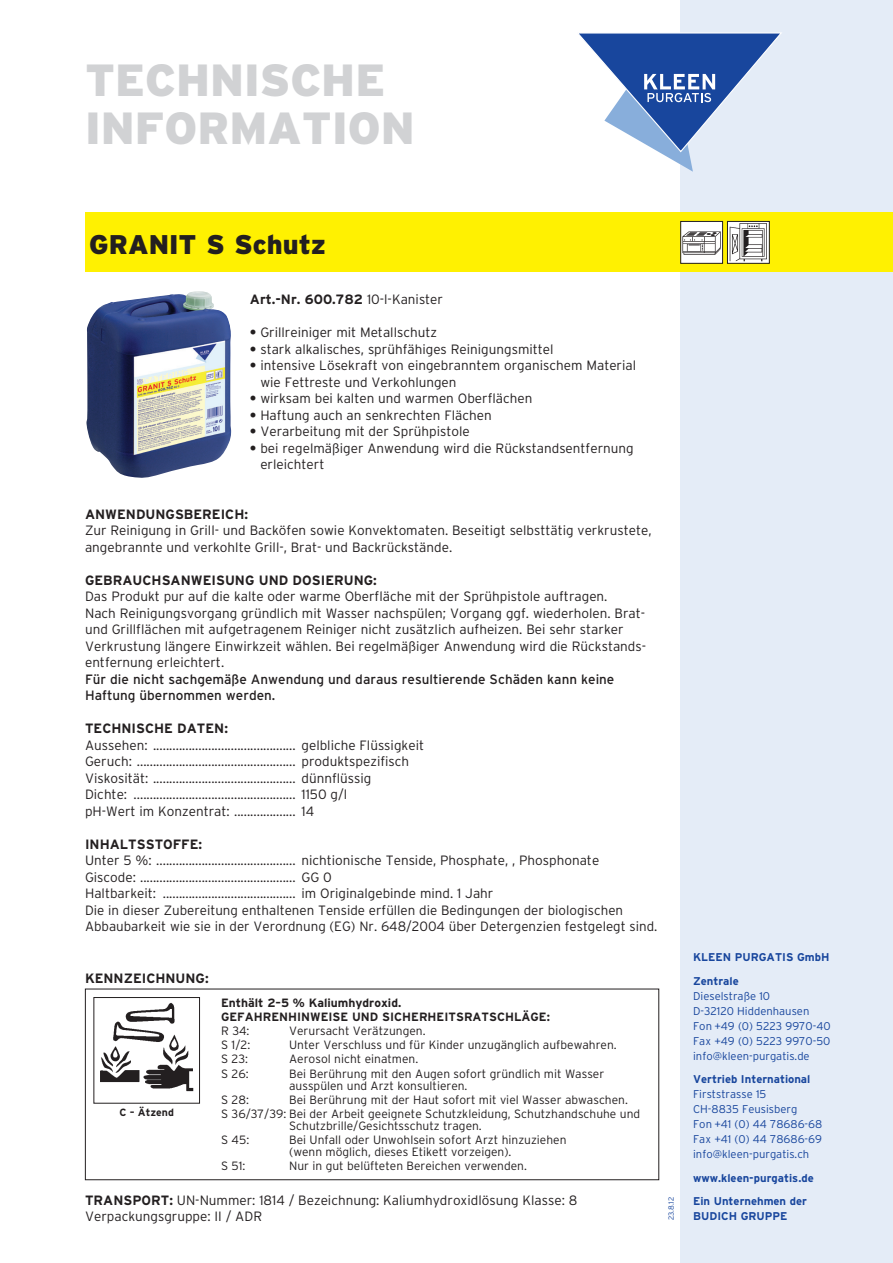
<style>
.page{position:relative;width:893px;height:1263px;background:#fff}
.page>*{position:absolute;margin:0;border:0;box-sizing:border-box;transform-origin:0 0}
.Technische_Informati{font:900 45px "Interstate";color:#d1d2d4}
.Produktname{font:900 27px "Interstate";color:#231f20}
.Grundschrift{font:300 13.5px/16.5px "Interstate";color:#231f20}
.Subhead_Bold_Versal{font:700 13.5px "Interstate";color:#231f20}
.Grundschrift-2{font:13.5px/16.5px "Interstate";color:#231f20}
.Grundschrift-3{font:700 13.5px "Interstate";color:#231f20}
.Gefahrenfeld{font:300 12px/12px "Interstate";color:#231f20}
.Gefahrenfeld_Bold_Ve{font:700 12px "Interstate";color:#231f20}
.Gefahrenfeld-2{font:700 12px "Interstate";color:#231f20}
.t1{font:300 11.25px/15px "Interstate";color:#18469d}
.t2{font:700 11.25px/15px "Interstate";color:#18469d}
.Gefahrenfeld_Logo{font:700 10.5px "Interstate";color:#231f20}
.t3{font:300 7.5px "Interstate";color:#18469d}
.s1{font-weight:300}
.s2{font-weight:700}
</style>
<div class="page">
<div style="left:680px;top:0;width:213px;height:1263px;background:#e4ecf7"></div>
<svg style="left:579px;top:32px;width:203px;height:140px"></svg>
<div style="left:85px;top:213px;width:808px;height:59px;background:#fff101"></div>
<img style="left:682px;top:223px;width:39px;height:39px">
<div style="left:680px;top:221px;width:43px;height:43px;border:1px solid #231f20"></div>
<img style="left:729px;top:223px;width:39px;height:39px">
<div style="left:727px;top:221px;width:43px;height:43px;border:1px solid #231f20"></div>
<div style="left:85px;top:989px;width:574px;height:191px;border:1px solid #231f20"></div>
<img style="left:100px;top:1002px;width:94px;height:90px">
<div style="left:94px;top:997px;width:106px;height:106px;border:1px solid #231f20"></div>
<img style="left:86px;top:291px;width:145px;height:187px">
<p class="Technische_Informati" style="left:85px;top:55px;width:302px">TECHNISCHE</p>
<p class="Technische_Informati" style="left:85px;top:103px;width:331px">INFORMATION</p>
<p class="Produktname" style="left:89px;top:229px;width:238px">GRANIT S Schutz</p>
<p class="Grundschrift-3" style="left:250px;top:292px;width:195px">Art.-Nr. 600.782 <span class="s1">10-l-Kanister</span></p>
<p class="Grundschrift" style="left:250px;top:324px;width:189px"><span class="s2">•</span> Grillreiniger mit Metallschutz</p>
<p class="Grundschrift" style="left:250px;top:341px;width:305px"><span class="s2">•</span> stark alkalisches, sprühfähiges Reinigungsmittel</p>
<p class="Grundschrift" style="left:260px;top:357px;width:377px;text-indent:-10px"><span class="s2">•</span> intensive Lösekraft von eingebranntem organischem Material wie Fettreste und Verkohlungen</p>
<p class="Grundschrift" style="left:250px;top:390px;width:284px"><span class="s2">•</span> wirksam bei kalten und warmen Oberflächen</p>
<p class="Grundschrift" style="left:250px;top:407px;width:243px"><span class="s2">•</span> Haftung auch an senkrechten Flächen</p>
<p class="Grundschrift" style="left:250px;top:423px;width:221px"><span class="s2">•</span> Verarbeitung mit der Sprühpistole</p>
<p class="Grundschrift" style="left:260px;top:440px;width:375px;text-indent:-10px"><span class="s2">•</span> bei regelmäßiger Anwendung wird die Rückstandsentfernung erleichtert</p>
<p class="Subhead_Bold_Versal" style="left:85px;top:506px;width:165px">ANWENDUNGSBEREICH:</p>
<p class="Grundschrift" style="left:85px;top:522px;width:568px">Zur Reinigung in Grill- und Backöfen sowie Konvektomaten. Beseitigt selbsttätig verkrustete, angebrannte und verkohlte Grill-, Brat- und Backrückstände.</p>
<p class="Subhead_Bold_Versal" style="left:85px;top:572px;width:293px">GEBRAUCHSANWEISUNG UND DOSIERUNG:</p>
<p class="Grundschrift" style="left:85px;top:588px;width:563px">Das Produkt pur auf die kalte oder warme Oberfläche mit der Sprühpistole auftragen.<br>Nach Reinigungsvorgang gründlich mit Wasser nachspülen; Vorgang ggf. wiederholen. Brat&shy;und Grillflächen mit aufgetragenem Reiniger nicht zusätzlich aufheizen. Bei sehr starker Verkrustung längere Einwirkzeit wählen. Bei regelmäßiger Anwendung wird die Rückstands&shy;entfernung erleichtert.</p>
<p class="Grundschrift-2" style="left:85px;top:671px;width:531px">Für die nicht sachgemäße Anwendung und daraus resultierende Schäden kann keine<br>Haftung übernommen werden.</p>
<p class="Subhead_Bold_Versal" style="left:85px;top:721px;width:144px">TECHNISCHE DATEN:</p>
<p class="Grundschrift" style="left:85px;top:737px;width:340px">Aussehen: ............................................ gelbliche Flüssigkeit</p>
<p class="Grundschrift" style="left:85px;top:753px;width:326px">Geruch: ................................................. produktspezifisch</p>
<p class="Grundschrift" style="left:85px;top:770px;width:288px">Viskosität: ............................................ dünnflüssig</p>
<p class="Grundschrift" style="left:85px;top:786px;width:264px">Dichte: .................................................. 1150 g/l</p>
<p class="Grundschrift" style="left:85px;top:803px;width:231px">pH-Wert im Konzentrat: ................... 14</p>
<p class="Subhead_Bold_Versal" style="left:85px;top:836px;width:119px">INHALTSSTOFFE:</p>
<p class="Grundschrift" style="left:85px;top:852px;width:516px">Unter 5 %: ........................................... nichtionische Tenside, Phosphate, , Phosphonate</p>
<p class="Grundschrift" style="left:85px;top:869px;width:248px">Giscode: ................................................ GG 0</p>
<p class="Grundschrift" style="left:85px;top:885px;width:410px">Haltbarkeit: ......................................... im Originalgebinde mind. 1 Jahr</p>
<p class="Grundschrift" style="left:85px;top:902px;width:574px">Die in dieser Zubereitung enthaltenen Tenside erfüllen die Bedingungen der biologischen<br>Abbaubarkeit wie sie in der Verordnung (EG) Nr. 648/2004 über Detergenzien festgelegt sind.</p>
<p class="Subhead_Bold_Versal" style="left:85px;top:970px;width:125px">KENNZEICHNUNG:</p>
<p class="Gefahrenfeld-2" style="left:221px;top:996px;width:182px">Enthält 2–5 % Kaliumhydroxid.</p>
<p class="Gefahrenfeld_Bold_Ve" style="left:221px;top:1010px;width:330px">GEFAHRENHINWEISE UND SICHERHEITSRATSCHLÄGE:</p>
<p class="Gefahrenfeld" style="left:221px;top:1025px;width:30px">R 34:</p>
<p class="Gefahrenfeld" style="left:289px;top:1025px;width:138px">Verursacht Verätzungen.</p>
<p class="Gefahrenfeld" style="left:221px;top:1039px;width:31px">S 1/2:</p>
<p class="Gefahrenfeld" style="left:289px;top:1039px;width:329px">Unter Verschluss und für Kinder unzugänglich aufbewahren.</p>
<p class="Gefahrenfeld" style="left:221px;top:1053px;width:28px">S 23:</p>
<p class="Gefahrenfeld" style="left:289px;top:1053px;width:131px">Aerosol nicht einatmen.</p>
<p class="Gefahrenfeld" style="left:221px;top:1067px;width:29px">S 26:</p>
<p class="Gefahrenfeld" style="left:289px;top:1067px;width:317px">Bei Berührung mit den Augen sofort gründlich mit Wasser ausspülen und Arzt konsultieren.</p>
<p class="Gefahrenfeld" style="left:221px;top:1093px;width:29px">S 28:</p>
<p class="Gefahrenfeld" style="left:289px;top:1093px;width:340px">Bei Berührung mit der Haut sofort mit viel Wasser abwaschen.</p>
<p class="Gefahrenfeld" style="left:289px;top:1107px;width:353px;text-indent:-68px">S 36/37/39: Bei der Arbeit geeignete Schutzkleidung, Schutzhandschuhe und<br>Schutzbrille/Gesichtsschutz tragen.</p>
<p class="Gefahrenfeld" style="left:221px;top:1133px;width:30px">S 45:</p>
<p class="Gefahrenfeld" style="left:289px;top:1133px;width:279px">Bei Unfall oder Unwohlsein sofort Arzt hinzuziehen (wenn möglich, dieses Etikett vorzeigen).</p>
<p class="Gefahrenfeld" style="left:221px;top:1160px;width:26px">S 51:</p>
<p class="Gefahrenfeld" style="left:289px;top:1160px;width:239px">Nur in gut belüfteten Bereichen verwenden.</p>
<p class="Grundschrift" style="left:85px;top:1192px;width:494px"><span class="s2">TRANSPORT:</span> UN-Nummer: 1814 / Bezeichnung: Kaliumhydroxidlösung Klasse: 8<br>Verpackungsgruppe: II / ADR</p>
<p class="Gefahrenfeld_Logo" style="left:119px;top:1107px;width:56px">C – Ätzend</p>
<p class="t3" style="left:667px;top:1220px;width:25px;rotate:-90deg">23.8.12</p>
<p class="t2" style="left:693px;top:950px;width:138px">KLEEN PURGATIS GmbH</p>
<p class="t1" style="left:693px;top:973px;width:139px"><span class="s2">Zentrale<br></span>Dieselstraße 10<br>D-32120 Hiddenhausen<br>Fon +49 (0) 5223 9970-40<br>Fax +49 (0) 5223 9970-50 info@kleen-purgatis.de</p>
<p class="t1" style="left:693px;top:1072px;width:131px"><span class="s2">Vertrieb International<br></span>Firststrasse 15<br>CH-8835 Feusisberg<br>Fon +41 (0) 44 78686-68<br>Fax +41 (0) 44 78686-69 info@kleen-purgatis.ch</p>
<p class="t2" style="left:693px;top:1170px;width:122px">www.kleen-purgatis.de</p>
<p class="t2" style="left:693px;top:1194px;width:115px">Ein Unternehmen der<br>BUDICH GRUPPE</p>
</div>
